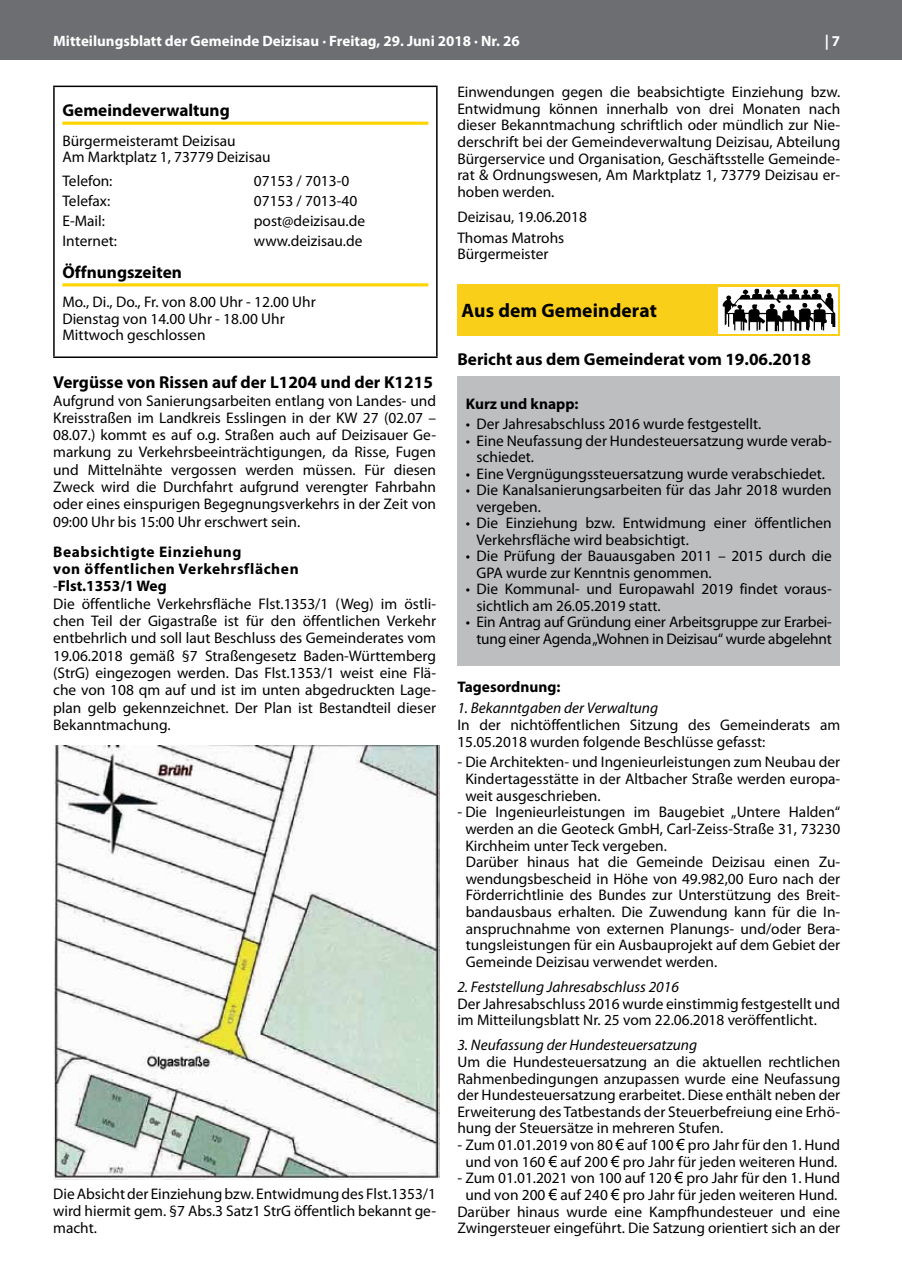
<style>
.page{position:relative;width:902px;height:1280px;background:#fff}
.page>*{position:absolute;margin:0;border:0;box-sizing:border-box;transform-origin:0 0}
.t1{font:700 19.5px "Myriad Pro";letter-spacing:.005em;color:#000}
.t2{font:700 17.25px "Myriad Pro";color:#000}
.t3{font:15.3px/16.6px "Myriad Pro";color:#000}
.t4{font:15.3px/16.5px "Myriad Pro";letter-spacing:-.02em;color:#000;text-align:right}
.t5{font:italic 15.3px "Myriad Pro";color:#000}
.t6{font:700 15.3px "Myriad Pro";color:#000}
.t7{font:700 15px "Myriad Pro";color:#fff}
.s1{font-weight:700}
.s2{font-family:"Arial"}
</style>
<div class="page">
<div style="left:0;top:0;width:901px;height:60px;background:#6d6e71"></div>
<hr style="left:53px;top:86px;width:384px;height:1px;background:#000">
<hr style="left:53px;top:87px;width:2px;height:269px;background:#000">
<hr style="left:436px;top:87px;width:1px;height:269px;background:#000">
<hr style="left:53px;top:356px;width:384px;height:2px;background:#000">
<hr style="left:62px;top:122px;width:366px;height:3px;background:#ffd400">
<hr style="left:62px;top:283px;width:366px;height:3px;background:#ffd400">
<img style="left:53px;top:745px;width:386px;height:434px">
<div style="left:457px;top:284px;width:383px;height:51px;background:#facf1a"></div>
<div style="left:718px;top:287px;width:119px;height:46px;background:#fff"></div>
<svg style="left:722px;top:288px;width:113px;height:43px"></svg>
<div style="left:457px;top:376px;width:383px;height:289px;background:#bcbec0"></div>
<p class="t7" style="left:53px;top:31px;width:468px">Mitteilungsblatt der Gemeinde Deizisau · Freitag, 29. Juni 2018 · Nr. 26</p>
<p class="t7" style="left:824px;top:31px;width:17px">| 7</p>
<p class="t2" style="left:62px;top:99px;width:169px">Gemeindeverwaltung</p>
<p class="t3" style="left:62px;top:132px;width:210px">Bürgermeisteramt Deizisau<br>Am Marktplatz 1, 73779 Deizisau</p>
<p class="t3" style="left:62px;top:173px;width:52px">Telefon:</p>
<p class="t3" style="left:254px;top:173px;width:97px">07153 / 7013-0</p>
<p class="t3" style="left:62px;top:193px;width:49px">Telefax:</p>
<p class="t3" style="left:254px;top:193px;width:105px">07153 / 7013-40</p>
<p class="t3" style="left:62px;top:213px;width:44px">E-Mail:</p>
<p class="t3" style="left:254px;top:213px;width:113px">post@deizisau.de</p>
<p class="t3" style="left:62px;top:233px;width:56px">Internet:</p>
<p class="t3" style="left:254px;top:233px;width:110px">www.deizisau.de</p>
<p class="t2" style="left:62px;top:261px;width:121px">Öffnungszeiten</p>
<p class="t3" style="left:62px;top:294px;width:255px">Mo., Di., Do., Fr. von 8.00 Uhr - 12.00 Uhr<br>Dienstag von 14.00 Uhr - 18.00 Uhr<br>Mittwoch geschlossen</p>
<p class="t2" style="left:53px;top:371px;width:381px">Vergüsse von Rissen auf der L1204 und der K1215</p>
<p class="t3" style="left:53px;top:391px;width:384px;line-height:17.2px;text-align:justify">Aufgrund von Sanierungsarbeiten entlang von Landes- und Kreisstraßen im Landkreis Esslingen in der KW 27 (02.07 – 08.07.) kommt es auf o.g. Straßen auch auf Deizisauer Ge&shy;markung zu Verkehrsbeeinträchtigungen, da Risse, Fugen und Mittelnähte vergossen werden müssen. Für diesen Zweck wird die Durchfahrt aufgrund verengter Fahrbahn oder eines einspurigen Begegnungsverkehrs in der Zeit von 09:00 Uhr bis 15:00 Uhr erschwert sein.</p>
<p class="t3" style="left:53px;top:543px;width:384px;line-height:17.2px"><span class="s1">Beabsichtigte Einziehung<br>von öffentlichen Verkehrsflächen<br></span>-<span class="s1">Flst.1353/1 Weg<br></span>Die öffentliche Verkehrsfläche Flst.1353/1 (Weg) im östli&shy;chen Teil der Gigastraße ist für den öffentlichen Verkehr entbehrlich und soll laut Beschluss des Gemeinderates vom 19.06.2018 gemäß §7 Straßengesetz Baden-Württemberg (StrG) eingezogen werden. Das Flst.1353/1 weist eine Flä&shy;che von 108 qm auf und ist im unten abgedruckten Lage&shy;plan gelb gekennzeichnet. Der Plan ist Bestandteil dieser Bekanntmachung.</p>
<p class="t3" style="left:53px;top:1184px;width:384px;line-height:17.2px;text-align:justify">Die Absicht der Einziehung bzw. Entwidmung des Flst.1353/1 wird hiermit gem. §7 Abs.3 Satz1 StrG öffentlich bekannt ge&shy;macht.</p>
<p class="t3" style="left:457px;top:83px;width:384px;text-align:justify">Einwendungen gegen die beabsichtigte Einziehung bzw.<br>Entwidmung können innerhalb von drei Monaten nach dieser Bekanntmachung schriftlich oder mündlich zur Nie&shy;derschrift bei der Gemeindeverwaltung Deizisau, Abteilung Bürgerservice und Organisation, Geschäftsstelle Gemeinde&shy;rat &amp; Ordnungswesen, Am Marktplatz 1, 73779 Deizisau er&shy;hoben werden.</p>
<p class="t3" style="left:457px;top:206px;width:131px;line-height:20.9px">Deizisau, 19.06.2018<br>Thomas Matrohs</p>
<p class="t3" style="left:457px;top:246px;width:93px">Bürgermeister</p>
<p class="t1" style="left:461px;top:300px;width:197px">Aus dem Gemeinderat</p>
<p class="t2" style="left:457px;top:348px;width:355px">Bericht aus dem Gemeinderat vom 19.06.2018</p>
<p class="t6" style="left:466px;top:393px;width:114px">Kurz und knapp:</p>
<p class="t3" style="left:466px;top:416px;width:297px">• Der Jahresabschluss 2016 wurde festgestellt.</p>
<p class="t3" style="left:476px;top:432px;width:357px;text-indent:-11px">• Eine Neufassung der Hundesteuersatzung wurde verab&shy;schiedet.</p>
<p class="t3" style="left:466px;top:465px;width:360px">• Eine Vergnügungssteuersatzung wurde verabschiedet.</p>
<p class="t3" style="left:476px;top:482px;width:357px;text-indent:-11px">• Die Kanalsanierungsarbeiten für das Jahr 2018 wurden vergeben.</p>
<p class="t3" style="left:476px;top:515px;width:357px;text-indent:-11px">• Die Einziehung bzw. Entwidmung einer öffentlichen<br>Verkehrsfläche wird beabsichtigt.</p>
<p class="t3" style="left:476px;top:548px;width:357px;text-indent:-11px">• Die Prüfung der Bauausgaben 2011 – 2015 durch die<br>GPA wurde zur Kenntnis genommen.</p>
<p class="t3" style="left:476px;top:581px;width:357px;text-indent:-11px">• Die Kommunal- und Europawahl 2019 findet voraus&shy;sichtlich am 26.05.2019 statt.</p>
<p class="t4" style="left:466px;top:614px;width:367px">• Ein Antrag auf Gründung einer Arbeitsgruppe zur Erarbei&shy;tung einer Agenda „Wohnen in Deizisau“ wurde abgelehnt</p>
<p class="t6" style="left:457px;top:677px;width:105px">Tagesordnung:</p>
<p class="t5" style="left:457px;top:700px;width:202px">1. Bekanntgaben der Verwaltung</p>
<p class="t3" style="left:457px;top:716px;width:384px">In der nichtöffentlichen Sitzung des Gemeinderats am<br>15.05.2018 wurden folgende Beschlüsse gefasst:</p>
<p class="t3" style="left:465px;top:754px;width:376px;text-align:justify;text-indent:-8px">- Die Architekten- und Ingenieurleistungen zum Neubau der Kindertagesstätte in der Altbacher Straße werden europa&shy;weit ausgeschrieben.</p>
<p class="t3" style="left:465px;top:803px;width:376px;text-indent:-8px">- Die Ingenieurleistungen im Baugebiet „Untere Halden“ werden an die Geoteck GmbH, Carl-Zeiss-Straße 31, 73230<br>Kirchheim unter Teck vergeben.<br>Darüber hinaus hat die Gemeinde Deizisau einen Zu&shy;wendungsbescheid in Höhe von 49.982,00 Euro nach der Förderrichtlinie des Bundes zur Unterstützung des Breit&shy;bandausbaus erhalten. Die Zuwendung kann für die In&shy;anspruchnahme von externen Planungs- und/oder Bera&shy;tungsleistungen für ein Ausbauprojekt auf dem Gebiet der Gemeinde Deizisau verwendet werden.</p>
<p class="t5" style="left:457px;top:979px;width:223px">2. Feststellung Jahresabschluss 2016</p>
<p class="t3" style="left:457px;top:995px;width:384px">Der Jahresabschluss 2016 wurde einstimmig festgestellt und im Mitteilungsblatt Nr. 25 vom 22.06.2018 veröffentlicht.</p>
<p class="t5" style="left:457px;top:1037px;width:241px">3. Neufassung der Hundesteuersatzung</p>
<p class="t3" style="left:457px;top:1053px;width:384px;text-align:justify">Um die Hundesteuersatzung an die aktuellen rechtlichen Rahmenbedingungen anzupassen wurde eine Neufassung der Hundesteuersatzung erarbeitet. Diese enthält neben der Erweiterung des Tatbestands der Steuerbefreiung eine Erhö&shy;hung der Steuersätze in mehreren Stufen.</p>
<p class="t3" style="left:457px;top:1136px;width:384px;text-align:center">- Zum 01.01.2019 von 80 <span class="s2">€</span> auf 100 <span class="s2">€</span> pro Jahr für den 1. Hund und von 160 <span class="s2">€</span> auf 200 <span class="s2">€</span> pro Jahr für jeden weiteren Hund.</p>
<p class="t3" style="left:457px;top:1170px;width:384px;text-align:center">- Zum 01.01.2021 von 100 auf 120 <span class="s2">€</span> pro Jahr für den 1. Hund und von 200 <span class="s2">€</span> auf 240 <span class="s2">€</span> pro Jahr für jeden weiteren Hund.<br>Darüber hinaus wurde eine Kampfhundesteuer und eine Zwingersteuer eingeführt. Die Satzung orientiert sich an der</p>
</div>
